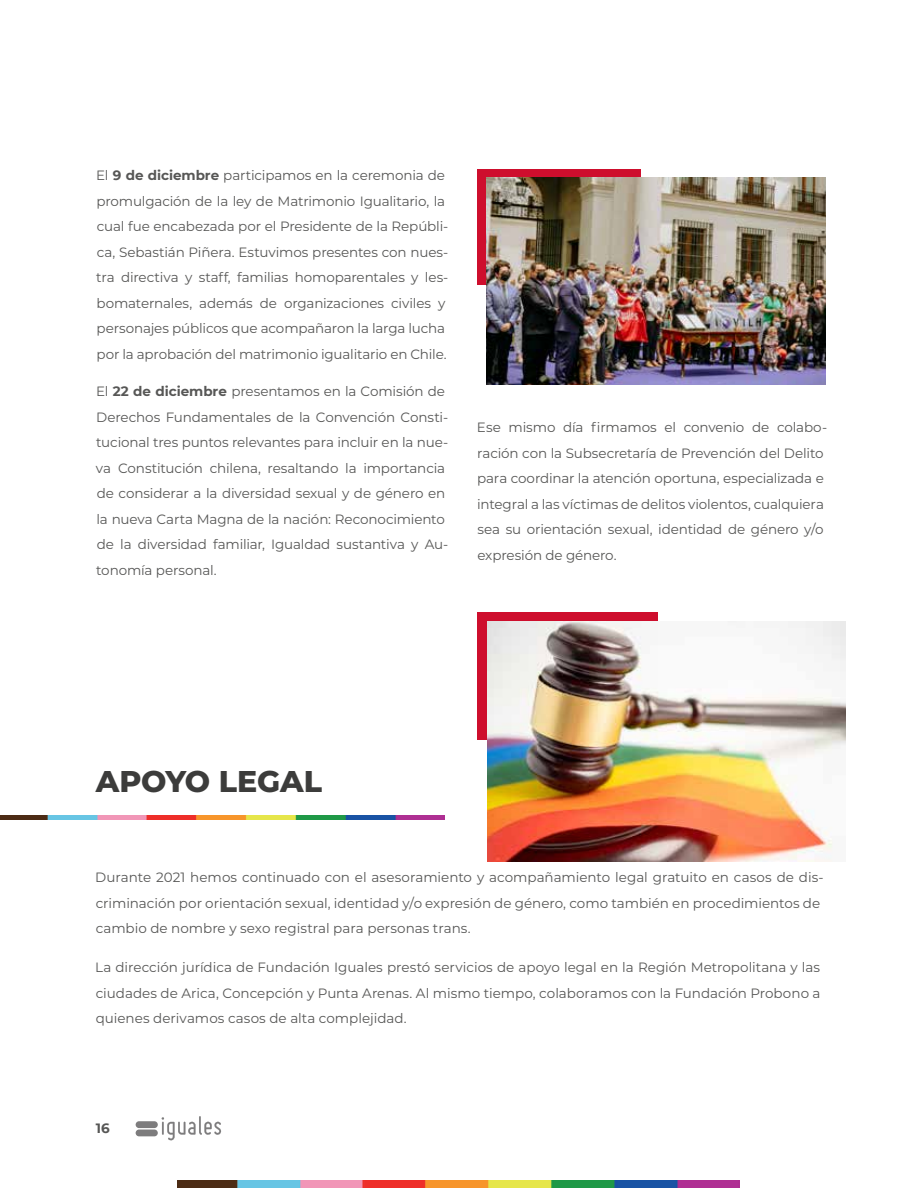
<style>
.page{position:relative;width:918px;height:1188px;background:#fff}
.page>*{position:absolute;margin:0;border:0;box-sizing:border-box;transform-origin:0 0}
.t1{font:800 30px "Montserrat";letter-spacing:-.005em;color:#3c3c3b}
.t2{font:13.5px/25.5px "Montserrat";letter-spacing:-.01em;color:#575756}
.t3{font:700 13.5px "Montserrat";color:#575756}
.s1{font-weight:700}
</style>
<div class="page">
<svg style="left:162px;top:1116px;width:59px;height:25px"></svg>
<div style="left:136px;top:1121px;width:22px;height:7px;background:#7d7c7d;border-radius:3px"></div>
<div style="left:136px;top:1130px;width:22px;height:6px;background:#7d7c7d;border-radius:3px"></div>
<img style="left:178px;top:1180px;width:561px;height:8px">
<div style="left:477px;top:612px;width:181px;height:128px;background:#ce0e2d"></div>
<img style="left:487px;top:622px;width:358px;height:239px">
<div style="left:477px;top:169px;width:164px;height:116px;background:#ce0e2d"></div>
<img style="left:486px;top:178px;width:340px;height:207px">
<img style="left:0;top:816px;width:445px;height:4px">
<p class="t2" style="left:96px;top:162px;width:354px">El <span class="s1">9 de diciembre</span> participamos en la ceremonia de promulgación de la ley de Matrimonio Igualitario, la cual fue encabezada por el Presidente de la Repúbli&shy;ca, Sebastián Piñera. Estuvimos presentes con nues&shy;tra directiva y staff, familias homoparentales y les&shy;bomaternales, además de organizaciones civiles y personajes públicos que acompañaron la larga lucha por la aprobación del matrimonio igualitario en Chile.</p>
<p class="t2" style="left:96px;top:378px;width:354px">El <span class="s1">22 de diciembre</span> presentamos en la Comisión de Derechos Fundamentales de la Convención Consti&shy;tucional tres puntos relevantes para incluir en la nue&shy;va Constitución chilena, resaltando la importancia de considerar a la diversidad sexual y de género en la nueva Carta Magna de la nación: Reconocimiento de la diversidad familiar, Igualdad sustantiva y Au&shy;tonomía personal.</p>
<p class="t2" style="left:477px;top:414px;width:352px">Ese mismo día firmamos el convenio de colabo&shy;ración con la Subsecretaría de Prevención del Delito para coordinar la atención oportuna, especializada e integral a las víctimas de delitos violentos, cualquiera sea su orientación sexual, identidad de género y/o expresión de género.</p>
<h1 class="t1" style="left:96px;top:759px;width:228px">APOYO LEGAL</h1>
<p class="t2" style="left:95px;top:864px;width:730px">Durante 2021 hemos continuado con el asesoramiento y acompañamiento legal gratuito en casos de dis&shy;criminación por orientación sexual, identidad y/o expresión de género, como también en procedimientos de cambio de nombre y sexo registral para personas trans.</p>
<p class="t2" style="left:95px;top:954px;width:727px;text-align:justify">La dirección jurídica de Fundación Iguales prestó servicios de apoyo legal en la Región Metropolitana y las ciudades de Arica, Concepción y Punta Arenas. Al mismo tiempo, colaboramos con la Fundación Probono a quienes derivamos casos de alta complejidad.</p>
<p class="t3" style="left:96px;top:1119px;width:16px">16</p>
</div>
